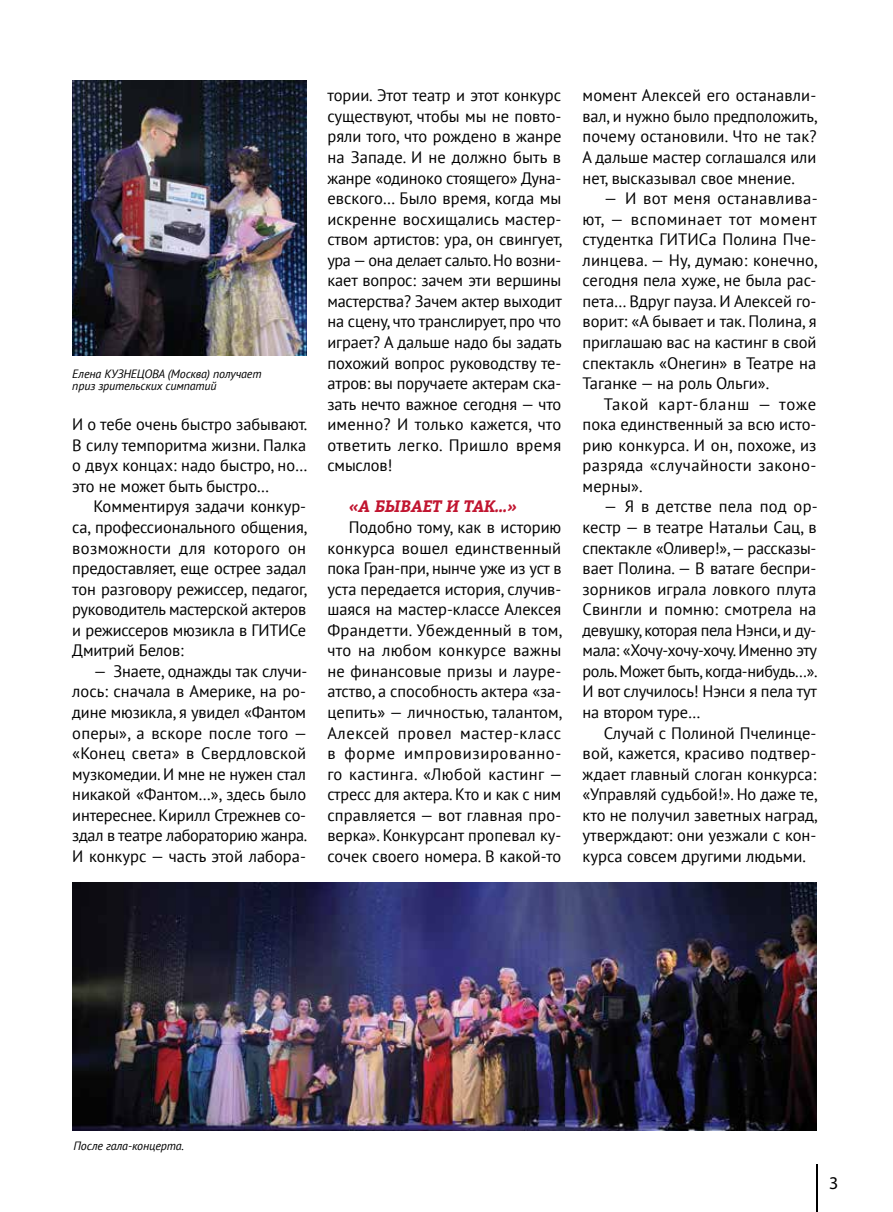
<style>
.page{position:relative;width:893px;height:1212px;background:#fff}
.page>*{position:absolute;margin:0;border:0;box-sizing:border-box;transform-origin:0 0}
.t1{font:18px "Myriad Pro";color:#000}
.t2{font:16.5px/20.5px "PT Sans";color:#000;text-align:justify}
.t3{font:italic 700 16.5px "Bitter";color:#c11530}
.t4{font:italic 12px/12px "PT Sans";letter-spacing:-.01em;color:#000}
</style>
<div class="page">
<hr style="left:816px;top:1164px;width:2px;height:48px;background:#000">
<img style="left:72px;top:882px;width:744px;height:248px">
<img style="left:72px;top:81px;width:234px;height:274px">
<p class="t4" style="left:72px;top:367px;width:191px">Елена КУЗНЕЦОВА (Москва) получает приз зрительских симпатий</p>
<p class="t2" style="left:72px;top:414px;width:237px">И о тебе очень быстро забывают.<br>В силу темпоритма жизни. Палка о двух концах: надо быстро, но… это не может быть быстро…</p>
<p class="t2" style="left:72px;top:496px;width:237px;text-indent:21px">Комментируя задачи конкур&shy;са, профессионального общения, возможности для которого он предоставляет, еще острее задал тон разговору режиссер, педагог, руководитель мастерской актеров и режиссеров мюзикла в ГИТИСе Дмитрий Белов:</p>
<p class="t2" style="left:72px;top:660px;width:237px;text-indent:21px">— Знаете, однажды так случи&shy;лось: сначала в Америке, на ро&shy;дине мюзикла, я увидел «Фантом оперы», а вскоре после того — «Конец света» в Свердловской музкомедии. И мне не нужен стал никакой «Фантом…», здесь было интереснее. Кирилл Стрежнев со&shy;здал в театре лабораторию жанра.<br>И конкурс — часть этой лабора-</p>
<p class="t2" style="left:327px;top:85px;width:237px">тории. Этот театр и этот конкурс существуют, чтобы мы не повто&shy;ряли того, что рождено в жанре на Западе. И не должно быть в жанре «одиноко стоящего» Дуна&shy;евского… Было время, когда мы искренне восхищались мастер&shy;ством артистов: ура, он свингует, ура — она делает сальто. Но возни&shy;кает вопрос: зачем эти вершины мастерства? Зачем актер выходит на сцену, что транслирует, про что играет? А дальше надо бы задать похожий вопрос руководству те&shy;атров: вы поручаете актерам ска&shy;зать нечто важное сегодня — что именно? И только кажется, что ответить легко. Пришло время смыслов!</p>
<p class="t3" style="left:349px;top:496px;width:170px">«А БЫВАЕТ И ТАК…»</p>
<p class="t2" style="left:327px;top:516px;width:237px;text-indent:21px">Подобно тому, как в историю конкурса вошел единственный пока Гран-при, нынче уже из уст в уста передается история, случив&shy;шаяся на мастер--классе Алексея Франдетти. Убежденный в том, что на любом конкурсе важны не финансовые призы и лауре&shy;атство, а способность актера «за&shy;цепить» — личностью, талантом, Алексей провел мастер--класс в форме импровизированно&shy;го кастинга. «Любой кастинг — стресс для актера. Кто и как с ним справляется — вот главная про&shy;верка». Конкурсант пропевал ку&shy;сочек своего номера. В какой‑то</p>
<p class="t2" style="left:583px;top:85px;width:237px">момент Алексей его останавли&shy;вал, и нужно было предположить, почему остановили. Что не так?<br>А дальше мастер соглашался или нет, высказывал свое мнение.</p>
<p class="t2" style="left:583px;top:188px;width:237px;text-indent:21px">— И вот меня останавлива&shy;ют, — вспоминает тот момент студентка ГИТИСа Полина Пче&shy;линцева. — Ну, думаю: конечно, сегодня пела хуже, не была рас&shy;пета… Вдруг пауза. И Алексей го&shy;ворит: «А бывает и так. Полина, я приглашаю вас на кастинг в свой спектакль «Онегин» в Театре на Таганке — на роль Ольги».</p>
<p class="t2" style="left:583px;top:393px;width:235px;text-indent:21px">Такой карт-бланш — тоже пока единственный за всю исто&shy;рию конкурса. И он, похоже, из разряда «случайности законо&shy;мерны».</p>
<p class="t2" style="left:583px;top:496px;width:237px;text-indent:21px">— Я в детстве пела под ор&shy;кестр — в театре Натальи Сац, в спектакле «Оливер!», — рассказы&shy;вает Полина. — В ватаге беспри&shy;зорников играла ловкого плута Свингли и помню: смотрела на девушку, которая пела Нэнси, и ду&shy;мала: «Хочу-хочу-хочу. Именно эту роль. Может быть, когда‑-нибудь…».<br>И вот случилось! Нэнси я пела тут на втором туре…</p>
<p class="t2" style="left:583px;top:722px;width:237px;text-indent:21px">Случай с Полиной Пчелинце&shy;вой, кажется, красиво подтвер&shy;ждает главный слоган конкурса: «Управляй судьбой!». Но даже те, кто не получил заветных наград, утверждают: они уезжали с кон&shy;курса совсем другими людьми.</p>
<p class="t4" style="left:74px;top:1139px;width:112px">После гала-концерта.</p>
<p class="t1" style="left:829px;top:1172px;width:11px">3</p>
</div>
